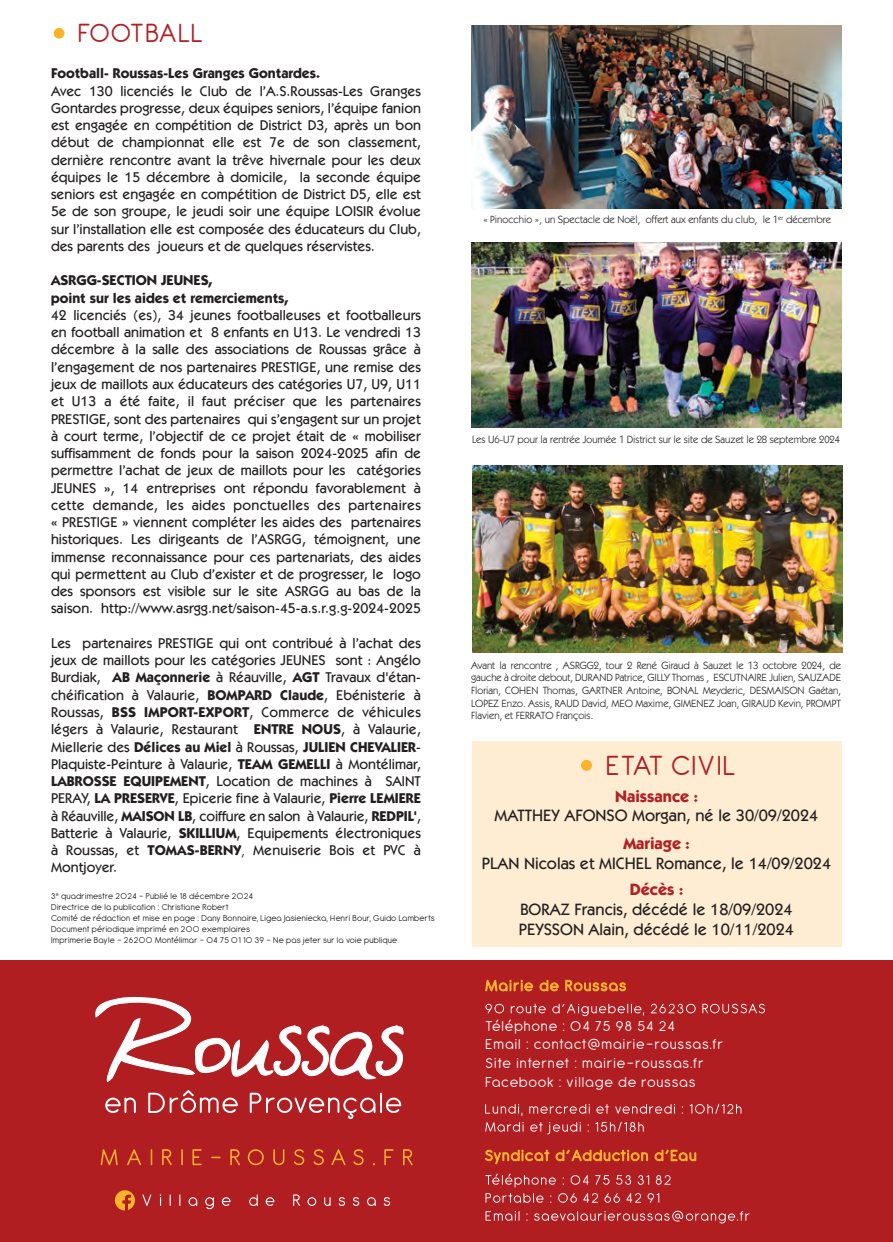
<style>
.page{position:relative;width:893px;height:1242px;background:#fff}
.page>*{position:absolute;margin:0;border:0;box-sizing:border-box;transform-origin:0 0}
.t1{font:30px "Antipasto";letter-spacing:.06em;color:#b21f23}
.t2{font:28.5px "Antipasto";letter-spacing:.03em;color:#b21f23}
.t3{font:500 16.5px "Itc Kabel";color:#231f20}
.t4{font:700 16.5px "Itc Kabel";color:#b21f23}
.t5{font:15.45px/18.6px "Antipasto";letter-spacing:.05em;color:#fff}
.t6{font:500 14.25px/17.2px "Itc Kabel";color:#231f20;text-align:justify}
.t7{font:700 14.25px "Itc Kabel";color:#231f20}
.t8{font:10.5px/12.6px "Itc Kabel";color:#231f20;text-align:justify}
.t9{font:9.3px "Antipasto";letter-spacing:.01em;color:#231f20}
.s1{font-size:69px;color:#fcb32c}
.s2{font-weight:700}
.s3{font-weight:400}
.s4{font-size:70.5px;color:#fcb32c}
.s5{font-size:15px}
</style>
<div class="page">
<div style="left:0;top:960px;width:893px;height:282px;background:#b11e22"></div>
<svg style="left:101px;top:1149px;width:17px;height:16px"></svg>
<svg style="left:127px;top:1149px;width:14px;height:16px"></svg>
<svg style="left:151px;top:1149px;width:1px;height:16px"></svg>
<svg style="left:162px;top:1149px;width:10px;height:16px"></svg>
<svg style="left:181px;top:1149px;width:2px;height:16px"></svg>
<svg style="left:192px;top:1149px;width:10px;height:16px"></svg>
<svg style="left:211px;top:1156px;width:9px;height:2px"></svg>
<svg style="left:230px;top:1149px;width:10px;height:16px"></svg>
<svg style="left:248px;top:1149px;width:16px;height:16px"></svg>
<svg style="left:273px;top:1149px;width:11px;height:16px"></svg>
<svg style="left:294px;top:1149px;width:10px;height:16px"></svg>
<svg style="left:313px;top:1149px;width:11px;height:16px"></svg>
<svg style="left:331px;top:1149px;width:14px;height:16px"></svg>
<svg style="left:353px;top:1149px;width:11px;height:16px"></svg>
<svg style="left:384px;top:1149px;width:10px;height:16px"></svg>
<svg style="left:403px;top:1149px;width:10px;height:16px"></svg>
<svg style="left:142px;top:1194px;width:9px;height:12px"></svg>
<svg style="left:170px;top:1194px;width:1px;height:12px"></svg>
<svg style="left:179px;top:1194px;width:1px;height:12px"></svg>
<svg style="left:189px;top:1197px;width:8px;height:9px"></svg>
<svg style="left:205px;top:1197px;width:9px;height:12px"></svg>
<svg style="left:222px;top:1197px;width:9px;height:9px"></svg>
<svg style="left:249px;top:1194px;width:9px;height:12px"></svg>
<svg style="left:266px;top:1197px;width:8px;height:9px"></svg>
<svg style="left:293px;top:1194px;width:7px;height:12px"></svg>
<svg style="left:308px;top:1197px;width:8px;height:9px"></svg>
<svg style="left:324px;top:1197px;width:7px;height:9px"></svg>
<svg style="left:339px;top:1197px;width:6px;height:9px"></svg>
<svg style="left:353px;top:1197px;width:6px;height:9px"></svg>
<svg style="left:367px;top:1197px;width:9px;height:9px"></svg>
<svg style="left:384px;top:1197px;width:6px;height:9px"></svg>
<svg style="left:115px;top:1190px;width:20px;height:20px"></svg>
<svg style="left:95px;top:997px;width:309px;height:85px"></svg>
<svg style="left:105px;top:1097px;width:31px;height:16px"></svg>
<svg style="left:148px;top:1090px;width:90px;height:23px"></svg>
<svg style="left:250px;top:1092px;width:151px;height:27px"></svg>
<svg style="left:485px;top:979px;width:48px;height:13px"></svg>
<svg style="left:540px;top:980px;width:19px;height:11px"></svg>
<svg style="left:565px;top:980px;width:61px;height:12px"></svg>
<svg style="left:485px;top:1104px;width:37px;height:11px"></svg>
<svg style="left:529px;top:1104px;width:61px;height:9px"></svg>
<svg style="left:596px;top:1104px;width:13px;height:9px"></svg>
<svg style="left:615px;top:1104px;width:60px;height:9px"></svg>
<svg style="left:690px;top:1103px;width:51px;height:10px"></svg>
<svg style="left:485px;top:1122px;width:39px;height:9px"></svg>
<svg style="left:530px;top:1122px;width:51px;height:12px"></svg>
<svg style="left:595px;top:1121px;width:49px;height:10px"></svg>
<svg style="left:485px;top:1003px;width:19px;height:10px"></svg>
<svg style="left:511px;top:1003px;width:35px;height:10px"></svg>
<svg style="left:552px;top:1003px;width:92px;height:13px"></svg>
<svg style="left:651px;top:1003px;width:45px;height:10px"></svg>
<svg style="left:702px;top:1003px;width:63px;height:10px"></svg>
<svg style="left:485px;top:1149px;width:64px;height:15px"></svg>
<svg style="left:556px;top:1149px;width:92px;height:13px"></svg>
<svg style="left:655px;top:1149px;width:41px;height:12px"></svg>
<svg style="left:485px;top:1173px;width:71px;height:14px"></svg>
<svg style="left:571px;top:1175px;width:18px;height:9px"></svg>
<svg style="left:595px;top:1175px;width:14px;height:9px"></svg>
<svg style="left:616px;top:1175px;width:15px;height:9px"></svg>
<svg style="left:638px;top:1175px;width:11px;height:9px"></svg>
<svg style="left:656px;top:1175px;width:14px;height:9px"></svg>
<svg style="left:485px;top:1193px;width:59px;height:9px"></svg>
<svg style="left:558px;top:1193px;width:19px;height:9px"></svg>
<svg style="left:583px;top:1193px;width:15px;height:9px"></svg>
<svg style="left:604px;top:1193px;width:16px;height:9px"></svg>
<svg style="left:626px;top:1193px;width:15px;height:9px"></svg>
<svg style="left:648px;top:1193px;width:11px;height:9px"></svg>
<svg style="left:486px;top:1211px;width:34px;height:9px"></svg>
<svg style="left:534px;top:1210px;width:215px;height:13px"></svg>
<div style="left:472px;top:741px;width:369px;height:206px;background:#feedd2"></div>
<img style="left:472px;top:465px;width:370px;height:188px">
<img style="left:471px;top:26px;width:371px;height:182px">
<img style="left:471px;top:243px;width:371px;height:184px">
<p class="t2" style="left:51px;top:17px;width:153px"><span class="s1">•</span> FOOTBALL</p>
<p class="t7" style="left:51px;top:68px;width:271px">Football- Roussas-Les Granges Gontardes.</p>
<p class="t6" style="left:51px;top:83px;width:371px">Avec 130 licenciés le Club de l’A.S.Roussas-Les Granges Gontardes progresse, deux équipes seniors, l’équipe fanion est engagée en compétition de District D3, après un bon début de championnat elle est 7e de son classement, dernière rencontre avant la trêve hivernale pour les deux équipes le 15 décembre à domicile, la seconde équipe seniors est engagée en compétition de District D5, elle est 5e de son groupe, le jeudi soir une équipe LOISIR évolue sur l’installation elle est composée des éducateurs du Club, des parents des joueurs et de quelques réservistes.</p>
<p class="t7" style="left:51px;top:275px;width:163px">ASRGG-SECTION JEUNES,</p>
<p class="t7" style="left:51px;top:292px;width:239px">point sur les aides et remerciements,</p>
<p class="t6" style="left:51px;top:307px;width:371px">42 licenciés (es), 34 jeunes footballeuses et footballeurs</p>
<p class="t6" style="left:51px;top:325px;width:371px">en football animation et 8 enfants en U13. Le vendredi 13 décembre à la salle des associations de Roussas grâce à l’engagement de nos partenaires PRESTIGE, une remise des jeux de maillots aux éducateurs des catégories U7, U9, U11 et U13 a été faite, il faut préciser que les partenaires PRESTIGE, sont des partenaires qui s’engagent sur un projet à court terme, l’objectif de ce projet était de « mobiliser suffisamment de fonds pour la saison 2024-2025 afin de permettre l’achat de jeux de maillots pour les catégories JEUNES », 14 entreprises ont répondu favorablement à cette demande, les aides ponctuelles des partenaires</p>
<p class="t6" style="left:51px;top:515px;width:371px">« PRESTIGE » viennent compléter les aides des partenaires historiques. Les dirigeants de l’ASRGG, témoignent, une</p>
<p class="t6" style="left:51px;top:549px;width:371px">immense reconnaissance pour ces partenariats, des aides qui permettent au Club d’exister et de progresser, le logo des sponsors est visible sur le site ASRGG au bas de la saison. http://www.asrgg.net/saison-45-a.s.r.g.g-2024-2025</p>
<p class="t6" style="left:51px;top:635px;width:371px">Les partenaires PRESTIGE qui ont contribué à l’achat des jeux de maillots pour les catégories JEUNES sont : Angélo Burdiak, <span class="s2">AB Maçonnerie</span> à Réauville, <span class="s2">AGT</span> Travaux d'étan&shy;chéification à Valaurie, <span class="s2">BOMPARD Claude</span>, Ebénisterie à Roussas, <span class="s2">BSS IMPORT-EXPORT</span>, Commerce de véhicules légers à Valaurie, Restaurant <span class="s2">ENTRE NOUS</span>, à Valaurie, Miellerie des <span class="s2">Délices au Miel</span> à Roussas, <span class="s2">JULIEN CHEVALIER</span>-Plaquiste-Peinture à Valaurie, <span class="s2">TEAM GEMELLI</span> à Montélimar, <span class="s2">LABROSSE EQUIPEMENT</span>, Location de machines à SAINT PERAY, <span class="s2">LA PRESERVE</span>, Epicerie fine à Valaurie, <span class="s2">Pierre LEMIERE </span>à Réauville, <span class="s2">MAISON LB</span>, coiffure en salon à Valaurie, <span class="s2">REDPIL'</span>, Batterie à Valaurie, <span class="s2">SKILLIUM</span>, Equipements électroniques</p>
<p class="t6" style="left:51px;top:842px;width:371px">à Roussas, et <span class="s2">TOMAS-BERNY</span><span class="s3">,</span> Menuiserie Bois et PVC à</p>
<p class="t6" style="left:51px;top:860px;width:68px">Montjoyer.</p>
<p class="t9" style="left:51px;top:890px;width:204px">3<sup>e</sup> quadrimestre 2024 – Publié le 18 décembre 2024</p>
<p class="t9" style="left:51px;top:901px;width:179px">Directrice de la publication : Christiane Robert</p>
<p class="t9" style="left:51px;top:912px;width:385px">Comité de rédaction et mise en page : Dany Bonnaire, Ligea Jasieniecka, Henri Bour, Guido Lamberts</p>
<p class="t9" style="left:51px;top:923px;width:201px">Document périodique imprimé en 200 exemplaires</p>
<p class="t9" style="left:51px;top:934px;width:348px">Imprimerie Bayle - 26200 Montélimar - 04 75 01 10 39 - Ne pas jeter sur la voie publique</p>
<p class="t8" style="left:483px;top:214px;width:349px">« Pinocchio », un Spectacle de Noël, offert aux enfants du club, le 1<sup>er</sup> décembre</p>
<p class="t8" style="left:472px;top:433px;width:370px">Les U6-U7 pour la rentrée Journée 1 District sur le site de Sauzet le 28 septembre 2024</p>
<p class="t8" style="left:471px;top:659px;width:371px">Avant la rencontre , ASRGG2, tour 2 René Giraud à Sauzet le 13 octobre 2024, de gauche à droite debout, DURAND Patrice, GILLY Thomas , ESCUTNAIRE Julien, SAUZADE Florian, COHEN Thomas, GARTNER Antoine, BONAL Meyderic, DESMAISON Gaétan, LOPEZ Enzo. Assis, RAUD David, MEO Maxime, GIMENEZ Joan, GIRAUD Kevin, PROMPT Flavien, et FERRATO François.</p>
<p class="t1" style="left:578px;top:747px;width:158px"><span class="s4">•</span> ETAT CIVIL</p>
<p class="t4" style="left:615px;top:790px;width:84px">Naissance <span class="s5">:</span></p>
<p class="t3" style="left:495px;top:809px;width:325px">MATTHEY AFONSO Morgan, né le 30/09/2024</p>
<p class="t4" style="left:623px;top:837px;width:68px">Mariage <span class="s5">:</span></p>
<p class="t3" style="left:482px;top:857px;width:351px">PLAN Nicolas et MICHEL Romance, le 14/09/2024</p>
<p class="t4" style="left:630px;top:883px;width:55px">Décès <span class="s5">:</span></p>
<p class="t3" style="left:520px;top:903px;width:274px">BORAZ Francis, décédé le 18/09/2024</p>
<p class="t3" style="left:519px;top:923px;width:277px">PEYSSON Alain, décédé le 10/11/2024</p>
<p class="t5" style="left:485px;top:1018px;width:239px">Téléphone : 04 75 98 54 24<br>Email : contact@mairie-roussas.fr<br>Site internet : mairie-roussas.fr<br>Facebook : village de roussas</p>
</div>
